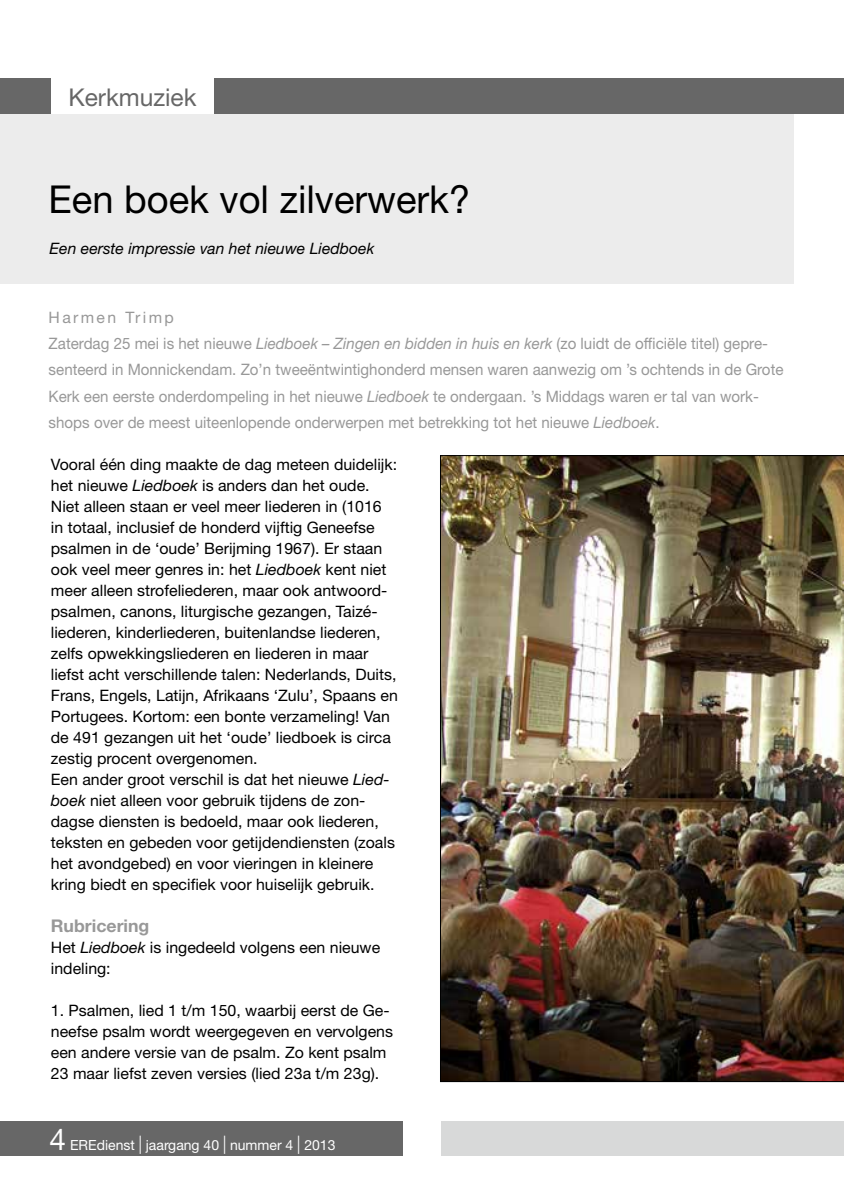
<style>
.page{position:relative;width:844px;height:1191px;background:#fff}
.page>*{position:absolute;margin:0;border:0;box-sizing:border-box;transform-origin:0 0}
.t1{font:38.5px "Helvetica Neue LT Std";color:#000}
.t2{font:24.5px "Helvetica Neue LT Std";color:#676767}
.t3{font:700 17.5px "Helvetica Neue LT Std";color:#989898}
.t4{font:15.75px/21px "Helvetica Neue LT Std";color:#000}
.t5{font:15.75px/26.2px "Helvetica Neue LT Std";color:#989898}
.t6{font:italic 15.75px "Helvetica Neue LT Std";color:#000}
.t7{font:14px "Helvetica Neue LT Std";color:#fff}
.s1{font-style:italic}
.s2{font-size:29.75px}
.s3{font-size:18.2px}
</style>
<div class="page">
<div style="left:0;top:1121px;width:402px;height:35px;background:#676767"></div>
<hr style="left:843px;top:1121px;width:1px;height:35px;background:#d8d9d9">
<div style="left:441px;top:1121px;width:402px;height:35px;background:#d8d9d9"></div>
<div style="left:214px;top:79px;width:629px;height:35px;background:#676767"></div>
<div style="left:0;top:79px;width:50px;height:35px;background:#676767"></div>
<div style="left:0;top:114px;width:793px;height:170px;background:#ececec"></div>
<img style="left:440px;top:455px;width:403px;height:626px">
<h2 class="t2" style="left:68px;top:82px;width:129px">Kerkmuziek</h2>
<h1 class="t1" style="left:49px;top:176px;width:423px">Een boek vol zilverwerk?</h1>
<p class="t6" style="left:50px;top:239px;width:326px">Een eerste impressie van het nieuwe Liedboek</p>
<p class="t5" style="left:49px;top:304px;width:736px">Harmen Trimp<br>Zaterdag 25 mei is het nieuwe <span class="s1">Liedboek – Zingen en bidden in huis en kerk</span> (zo luidt de officiële titel) gepre&shy;senteerd in Monnickendam. Zo’n tweeëntwintighonderd mensen waren aanwezig om ’s ochtends in de Grote Kerk een eerste onderdompeling in het nieuwe <span class="s1">Liedboek</span> te ondergaan. ’s Middags waren er tal van work&shy;shops over de meest uiteenlopende onderwerpen met betrekking tot het nieuwe <span class="s1">Liedboek</span>.</p>
<p class="t4" style="left:51px;top:453px;width:348px">Vooral één ding maakte de dag meteen duidelijk: het nieuwe <span class="s1">Liedboek</span> is anders dan het oude.<br>Niet alleen staan er veel meer liederen in (1016 in totaal, inclusief de honderd vijftig Geneefse psalmen in de ‘oude’ Berijming 1967). Er staan ook veel meer genres in: het <span class="s1">Liedboek</span> kent niet meer alleen strofeliederen, maar ook antwoord&shy;psalmen, canons, liturgische gezangen, Taizé&shy;liederen, kinderliederen, buitenlandse liederen, zelfs opwekkingsliederen en liederen in maar liefst acht verschillende talen: Nederlands, Duits, Frans, Engels, Latijn, Afrikaans ‘Zulu’, Spaans en Portugees. Kortom: een bonte verzameling! Van de 491 gezangen uit het ‘oude’ liedboek is circa zestig procent overgenomen.<br>Een ander groot verschil is dat het nieuwe <span class="s1">Lied&shy;boek</span> niet alleen voor gebruik tijdens de zon&shy;dagse diensten is bedoeld, maar ook liederen, teksten en gebeden voor getijdendiensten (zoals het avondgebed) en voor vieringen in kleinere kring biedt en specifiek voor huiselijk gebruik.</p>
<p class="t3" style="left:51px;top:915px;width:100px">Rubricering</p>
<p class="t4" style="left:51px;top:936px;width:331px">Het <span class="s1">Liedboek</span> is ingedeeld volgens een nieuwe indeling:</p>
<p class="t4" style="left:51px;top:999px;width:343px">1. Psalmen, lied 1 t/m 150, waarbij eerst de Ge&shy;neefse psalm wordt weergegeven en vervolgens een andere versie van de psalm. Zo kent psalm 23 maar liefst zeven versies (lied 23a t/m 23g).</p>
<p class="t7" style="left:50px;top:1136px;width:287px"><span class="s2">4</span> EREdienst <span class="s3">|</span> jaargang 40 <span class="s3">|</span> nummer 4 <span class="s3">|</span> 2013</p>
</div>
